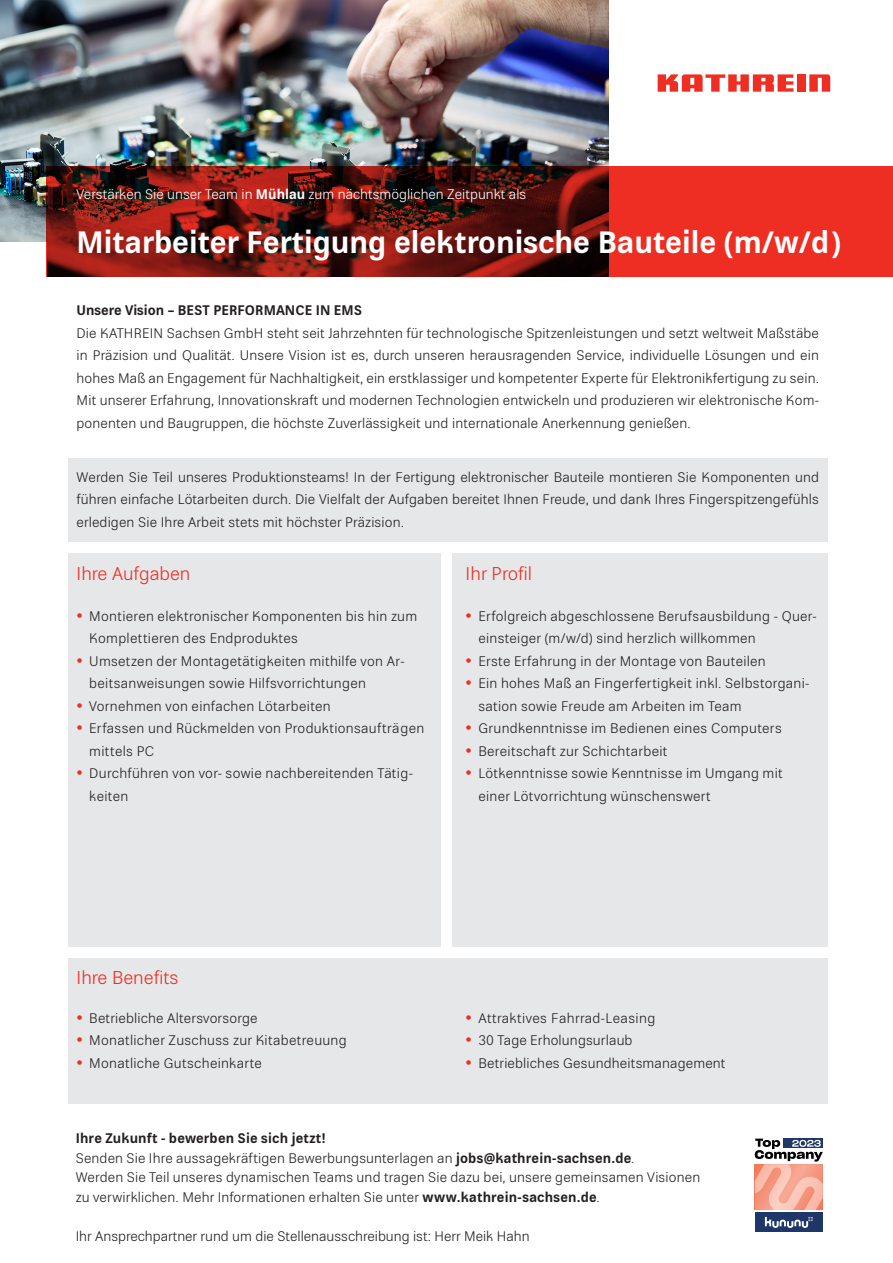
<style>
.page{position:relative;width:893px;height:1263px;background:#fff}
.page>*{position:absolute;margin:0;border:0;box-sizing:border-box;transform-origin:0 0}
.t1{font:700 30px "Kathrein Office";color:#fff}
._01_Headline_Thin35_22_22_rot{font:18px "Kathrein Office";color:#ee2e22}
._03_Fließtext_45Light_9_14{font:13.5px/22.5px "Kathrein Office";letter-spacing:.02em;color:#231f20}
._07a_AZ_Fließtext{font:13.5px "Kathrein Office";letter-spacing:.01em;color:#231f20}
._03_Fließtext_45Light_9_14-2{font:13.5px "Kathrein Office";color:#231f20}
.t2{font:13.5px "Kathrein Office";color:#fff}
._03_Fließtext_45Light_9_14-3{font:700 13.5px "Kathrein Office";color:#231f20}
._07a_AZ_Fließtext-2{font:700 13.5px "Kathrein Office";letter-spacing:.015em;color:#231f20}
.s1{font-weight:700}
.s2{font-family:"Arial";font-size:18px;color:#ee2e22}
</style>
<div class="page">
<img style="left:0;top:0;width:608px;height:276px">
<div style="left:68px;top:958px;width:759px;height:145px;background:#e6e7e9"></div>
<div style="left:0;top:243px;width:46px;height:58px;background:#fff"></div>
<div style="left:452px;top:553px;width:375px;height:393px;background:#e6e7e9"></div>
<svg style="left:47px;top:166px;width:846px;height:110px;background:#911e16"></svg>
<div style="left:797px;top:74px;width:8px;height:18px;background:#ee2e22"></div>
<svg style="left:809px;top:74px;width:21px;height:18px"></svg>
<svg style="left:658px;top:74px;width:135px;height:18px"></svg>
<div style="left:68px;top:553px;width:373px;height:393px;background:#e6e7e9"></div>
<div style="left:755px;top:1213px;width:68px;height:19px;background:#1f3768"></div>
<svg style="left:765px;top:1217px;width:48px;height:11px"></svg>
<img style="left:755px;top:1164px;width:68px;height:46px">
<svg style="left:755px;top:1138px;width:68px;height:23px"></svg>
<div style="left:68px;top:458px;width:759px;height:83px;background:#e6e7e9"></div>
<p class="t2" style="left:77px;top:185px;width:451px">Verstärken Sie unser Team in <span class="s1">Mühlau</span> zum nächtsmöglichen Zeitpunkt als</p>
<p class="t1" style="left:77px;top:221px;width:766px">Mitarbeiter Fertigung elektronische Bauteile (m/w/d)</p>
<p class="_03_Fließtext_45Light_9_14-3" style="left:77px;top:301px;width:287px">Unsere Vision – BEST PERFORMANCE IN EMS</p>
<p class="_03_Fließtext_45Light_9_14" style="left:77px;top:322px;width:744px;text-align:justify">Die KATHREIN Sachsen GmbH steht seit Jahrzehnten für technologische Spitzenleistungen und setzt weltweit Maßstäbe in Präzision und Qualität. Unsere Vision ist es, durch unseren herausragenden Service, individuelle Lösungen und ein hohes Maß an Engagement für Nachhaltigkeit, ein erstklassiger und kompetenter Experte für Elektronikfertigung zu sein.<br>Mit unserer Erfahrung, Innovationskraft und modernen Technologien entwickeln und produzieren wir elektronische Kom&shy;ponenten und Baugruppen, die höchste Zuverlässigkeit und internationale Anerkennung genießen.</p>
<p class="_03_Fließtext_45Light_9_14" style="left:77px;top:466px;width:744px;text-align:justify">Werden Sie Teil unseres Produktionsteams! In der Fertigung elektronischer Bauteile montieren Sie Komponenten und führen einfache Lötarbeiten durch. Die Vielfalt der Aufgaben bereitet Ihnen Freude, und dank Ihres Fingerspitzengefühls erledigen Sie Ihre Arbeit stets mit höchster Präzision.</p>
<p class="_01_Headline_Thin35_22_22_rot" style="left:77px;top:561px;width:115px">Ihre Aufgaben</p>
<p class="_03_Fließtext_45Light_9_14" style="left:89px;top:605px;width:329px;text-indent:-13px"><span class="s2">•</span> Montieren elektronischer Komponenten bis hin zum<br>Komplettieren des Endproduktes</p>
<p class="_03_Fließtext_45Light_9_14" style="left:89px;top:650px;width:317px;text-indent:-13px"><span class="s2">•</span> Umsetzen der Montagetätigkeiten mithilfe von Ar&shy;beitsanweisungen sowie Hilfsvorrichtungen</p>
<p class="_03_Fließtext_45Light_9_14" style="left:77px;top:695px;width:256px"><span class="s2">•</span> Vornehmen von einfachen Lötarbeiten</p>
<p class="_03_Fließtext_45Light_9_14" style="left:89px;top:717px;width:337px;text-indent:-13px"><span class="s2">•</span> Erfassen und Rückmelden von Produktionsaufträgen mittels PC</p>
<p class="_03_Fließtext_45Light_9_14" style="left:89px;top:762px;width:325px;text-indent:-13px"><span class="s2">•</span> Durchführen von vor- sowie nachbereitenden Tätig&shy;keiten</p>
<p class="_01_Headline_Thin35_22_22_rot" style="left:466px;top:561px;width:68px">Ihr Profil</p>
<p class="_03_Fließtext_45Light_9_14" style="left:478px;top:605px;width:340px;text-indent:-13px"><span class="s2">•</span> Erfolgreich abgeschlossene Berufsausbildung - Quer&shy;einsteiger (m/w/d) sind herzlich willkommen</p>
<p class="_03_Fließtext_45Light_9_14" style="left:466px;top:650px;width:302px"><span class="s2">•</span> Erste Erfahrung in der Montage von Bauteilen</p>
<p class="_03_Fließtext_45Light_9_14" style="left:478px;top:672px;width:333px;text-indent:-13px"><span class="s2">•</span> Ein hohes Maß an Fingerfertigkeit inkl. Selbstorgani&shy;sation sowie Freude am Arbeiten im Team</p>
<p class="_03_Fließtext_45Light_9_14" style="left:466px;top:717px;width:318px"><span class="s2">•</span> Grundkenntnisse im Bedienen eines Computers</p>
<p class="_03_Fließtext_45Light_9_14" style="left:466px;top:740px;width:203px"><span class="s2">•</span> Bereitschaft zur Schichtarbeit</p>
<p class="_03_Fließtext_45Light_9_14" style="left:478px;top:762px;width:306px;text-indent:-13px"><span class="s2">•</span> Lötkenntnisse sowie Kenntnisse im Umgang mit einer Lötvorrichtung wünschenswert</p>
<p class="_01_Headline_Thin35_22_22_rot" style="left:77px;top:965px;width:104px">Ihre Benefits</p>
<p class="_03_Fließtext_45Light_9_14" style="left:77px;top:1007px;width:183px"><span class="s2">•</span> Betriebliche Altersvorsorge</p>
<p class="_03_Fließtext_45Light_9_14" style="left:77px;top:1029px;width:272px"><span class="s2">•</span> Monatlicher Zuschuss zur Kitabetreuung</p>
<p class="_03_Fließtext_45Light_9_14" style="left:77px;top:1052px;width:187px"><span class="s2">•</span> Monatliche Gutscheinkarte</p>
<p class="_03_Fließtext_45Light_9_14" style="left:466px;top:1007px;width:191px"><span class="s2">•</span> Attraktives Fahrrad-Leasing</p>
<p class="_03_Fließtext_45Light_9_14" style="left:466px;top:1029px;width:168px"><span class="s2">•</span> 30 Tage Erholungsurlaub</p>
<p class="_03_Fließtext_45Light_9_14" style="left:466px;top:1052px;width:261px"><span class="s2">•</span> Betriebliches Gesundheitsmanagement</p>
<p class="_07a_AZ_Fließtext-2" style="left:76px;top:1129px;width:251px">Ihre Zukunft - bewerben Sie sich jetzt!</p>
<p class="_07a_AZ_Fließtext" style="left:76px;top:1149px;width:560px">Senden Sie Ihre aussagekräftigen Bewerbungsunterlagen an <span class="s1">jobs@kathrein-sachsen.de</span>.</p>
<p class="_07a_AZ_Fließtext" style="left:76px;top:1168px;width:626px">Werden Sie Teil unseres dynamischen Teams und tragen Sie dazu bei, unsere gemeinsamen Visionen</p>
<p class="_07a_AZ_Fließtext" style="left:76px;top:1188px;width:526px">zu verwirklichen. Mehr Informationen erhalten Sie unter <span class="s1">www.kathrein-sachsen.de</span>.</p>
<p class="_03_Fließtext_45Light_9_14-2" style="left:76px;top:1227px;width:455px">Ihr Ansprechpartner rund um die Stellenausschreibung ist: Herr Meik Hahn</p>
</div>
